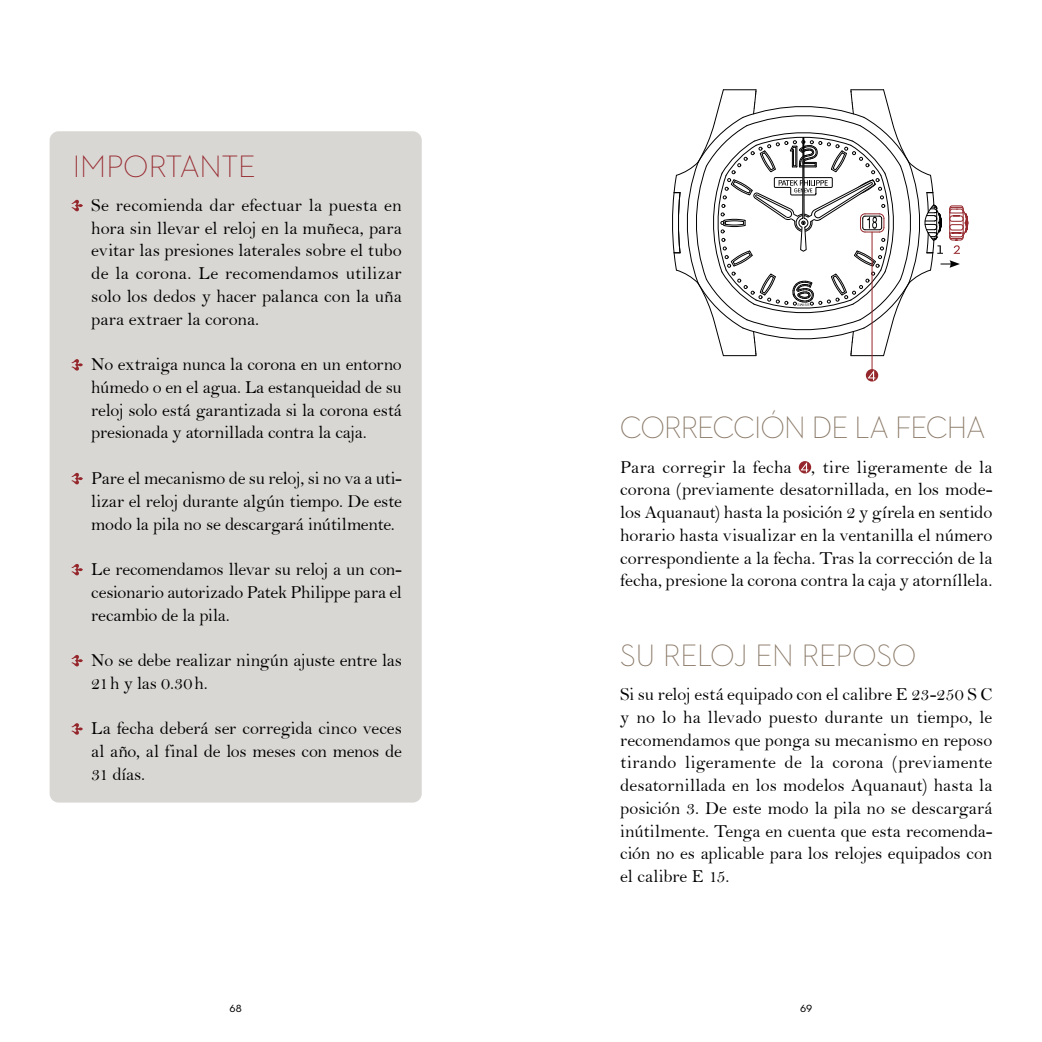
<style>
.page{position:relative;width:1042px;height:1042px;background:#fff}
.page>*{position:absolute;margin:0;border:0;box-sizing:border-box;transform-origin:0 0}
.t1{font:300 31.5px "Neutraface 2 Display";letter-spacing:-.02em;color:#897866}
.t2{font:300 31.5px "Neutraface 2 Display";color:#95272c}
.t3{font:18.38px/22.8px "Bell";letter-spacing:-.01em;color:#000;text-align:justify}
.t4{font:500 14px "Neutraface 2 Display";color:#000}
</style>
<div class="page">
<hr style="left:871px;top:232px;width:1px;height:143px;background:#95272c">
<svg style="left:866px;top:369px;width:12px;height:12px"></svg>
<svg style="left:868px;top:370px;width:7px;height:10px"></svg>
<svg style="left:672px;top:89px;width:296px;height:267px"></svg>
<svg style="left:799px;top:461px;width:12px;height:12px"></svg>
<svg style="left:801px;top:462px;width:7px;height:10px"></svg>
<div style="left:50px;top:131px;width:372px;height:671px;background:#d9d7d4;border-radius:9px"></div>
<svg style="left:71px;top:200px;width:12px;height:11px"></svg>
<svg style="left:71px;top:359px;width:12px;height:12px"></svg>
<svg style="left:71px;top:473px;width:12px;height:11px"></svg>
<svg style="left:71px;top:564px;width:12px;height:11px"></svg>
<svg style="left:71px;top:655px;width:12px;height:11px"></svg>
<svg style="left:71px;top:723px;width:12px;height:12px"></svg>
<h1 class="t2" style="left:73px;top:149px;width:184px">IMPORTANTE</h1>
<p class="t3" style="left:91px;top:194px;width:312px">Se recomienda dar efectuar la puesta en hora sin llevar el reloj en la muñeca, para evitar las presiones laterales sobre el tubo de la corona. Le recomendamos utilizar solo los dedos y hacer palanca con la uña para extraer la corona.</p>
<p class="t3" style="left:91px;top:353px;width:312px">No extraiga nunca la corona en un entorno húmedo o en el agua. La estanqueidad de su reloj solo está garantizada si la corona está presionada y atornillada contra la caja.</p>
<p class="t3" style="left:91px;top:467px;width:312px">Pare el mecanismo de su reloj, si no va a uti&shy;lizar el reloj durante algún tiempo. De este modo la pila no se descargará inútilmente.</p>
<p class="t3" style="left:91px;top:558px;width:312px">Le recomendamos llevar su reloj a un con&shy;cesionario autorizado Patek Philippe para el recambio de la pila.</p>
<p class="t3" style="left:91px;top:649px;width:312px">No se debe realizar ningún ajuste entre las<br>21h y las 0.30h.</p>
<p class="t3" style="left:91px;top:717px;width:312px">La fecha deberá ser corregida cinco veces al año, al final de los meses con menos de 31 días.</p>
<h1 class="t1" style="left:620px;top:411px;width:367px">CORRECCIÓN DE LA FECHA</h1>
<p class="t3" style="left:620px;top:455px;width:374px">Para corregir la fecha , tire ligeramente de la corona (previamente desatornillada, en los mode&shy;los Aquanaut) hasta la posición 2 y gírela en sentido horario hasta visualizar en la ventanilla el número correspondiente a la fecha. Tras la corrección de la fecha, presione la corona contra la caja y atorníllela.</p>
<h1 class="t1" style="left:620px;top:638px;width:297px">SU RELOJ EN REPOSO</h1>
<p class="t3" style="left:620px;top:683px;width:374px">Si su reloj está equipado con el calibre E 23-250 S C y no lo ha llevado puesto durante un tiempo, le recomendamos que ponga su mecanismo en reposo tirando ligeramente de la corona (previamente desatornillada en los modelos Aquanaut) hasta la posición 3. De este modo la pila no se descargará inútilmente. Tenga en cuenta que esta recomenda&shy;ción no es aplicable para los relojes equipados con el calibre E 15.</p>
<p class="t4" style="left:230px;top:1000px;width:14px">68</p>
<p class="t4" style="left:800px;top:1000px;width:13px">69</p>
</div>
